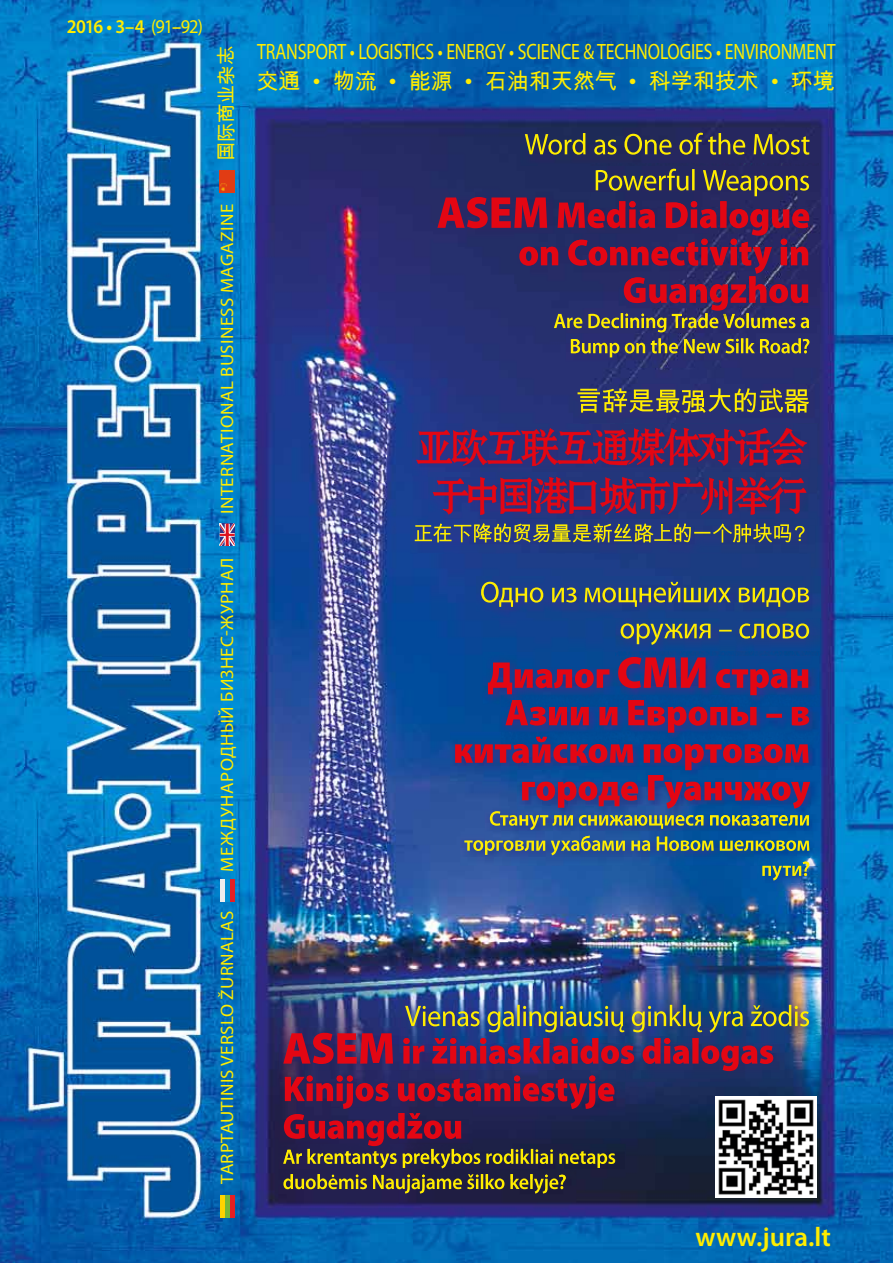
<style>
.page{position:relative;width:893px;height:1263px;background:#fff}
.page>*{position:absolute;margin:0;border:0;box-sizing:border-box;transform-origin:0 0}
.t1{font:600 27px "Myriad Pro";color:#ffed00}
.t2{font:22.35px "Myriad Pro";letter-spacing:-.005em;color:#ffed00;scale:.8 1}
.t3{font:22.05px "Arial Unicode MS";color:#ffed00}
.t4{font:600 19.5px "Myriad Pro";color:#ffed00;scale:.94 1}
.t5{font:19.5px "Arial Unicode MS";letter-spacing:-.03em;color:#ffed00}
.t6{font:18px "Myriad Pro";letter-spacing:.015em;color:#ffed00;scale:1.05 1}
.s1{font-weight:400}
</style>
<div class="page">
<img style="left:0;top:0;width:893px;height:1263px">
<div style="left:220px;top:880px;width:5px;height:22px;background:#ededed"></div>
<div style="left:225px;top:880px;width:5px;height:22px;background:#0090d3"></div>
<div style="left:230px;top:880px;width:5px;height:22px;background:#e51f22"></div>
<svg style="left:220px;top:524px;width:15px;height:22px"></svg>
<div style="left:220px;top:1195px;width:5px;height:22px;background:#ffd300"></div>
<div style="left:225px;top:1195px;width:5px;height:22px;background:#76b837"></div>
<div style="left:230px;top:1195px;width:5px;height:22px;background:#e51f22"></div>
<img style="left:220px;top:170px;width:15px;height:23px">
<img style="left:715px;top:1097px;width:101px;height:101px">
<img style="left:757px;top:866px;width:63px;height:25px">
<svg style="left:762px;top:866px;width:47px;height:14px"></svg>
<img style="left:460px;top:841px;width:360px;height:25px">
<img style="left:762px;top:861px;width:47px;height:5px">
<img style="left:810px;top:831px;width:10px;height:10px">
<img style="left:810px;top:770px;width:11px;height:49px">
<img style="left:810px;top:806px;width:10px;height:13px">
<img style="left:450px;top:732px;width:369px;height:49px">
<img style="left:810px;top:770px;width:9px;height:11px">
<img style="left:810px;top:732px;width:9px;height:12px">
<img style="left:483px;top:652px;width:336px;height:43px">
<img style="left:810px;top:695px;width:9px;height:12px">
<svg style="left:455px;top:657px;width:355px;height:198px;background:#4c4271"></svg>
<img style="left:616px;top:618px;width:204px;height:37px">
<img style="left:616px;top:652px;width:203px;height:3px">
<svg style="left:621px;top:623px;width:188px;height:22px;background:#536967"></svg>
<img style="left:476px;top:577px;width:344px;height:41px">
<svg style="left:481px;top:582px;width:328px;height:25px;background:#546566"></svg>
<img style="left:410px;top:519px;width:405px;height:34px">
<svg style="left:415px;top:523px;width:390px;height:19px;background:#6b7356"></svg>
<img style="left:428px;top:477px;width:389px;height:49px">
<img style="left:428px;top:519px;width:387px;height:7px">
<img style="left:428px;top:523px;width:361px;height:3px">
<svg style="left:433px;top:477px;width:373px;height:38px;background:#682357"></svg>
<img style="left:412px;top:423px;width:405px;height:54px">
<svg style="left:416px;top:428px;width:391px;height:38px;background:#712050"></svg>
<div style="left:573px;top:384px;width:246px;height:39px;background:#283074"></div>
<img style="left:573px;top:423px;width:244px;height:1px">
<svg style="left:577px;top:388px;width:232px;height:25px;background:#767349"></svg>
<svg style="left:571px;top:343px;width:238px;height:14px;background:#726e49"></svg>
<img style="left:550px;top:322px;width:270px;height:21px">
<img style="left:566px;top:333px;width:254px;height:10px">
<img style="left:571px;top:338px;width:238px;height:5px">
<img style="left:809px;top:271px;width:11px;height:51px">
<img style="left:809px;top:271px;width:10px;height:13px">
<img style="left:433px;top:192px;width:387px;height:55px">
<img style="left:591px;top:166px;width:229px;height:41px">
<svg style="left:437px;top:169px;width:372px;height:163px;background:#532d51"></svg>
<div style="left:520px;top:128px;width:300px;height:38px;background:#23285f"></div>
<svg style="left:525px;top:133px;width:284px;height:22px;background:#5c5c43"></svg>
<img style="left:278px;top:1169px;width:298px;height:35px">
<svg style="left:283px;top:1179px;width:283px;height:14px;background:#70682c"></svg>
<img style="left:279px;top:1169px;width:297px;height:10px">
<img style="left:286px;top:1174px;width:280px;height:5px">
<img style="left:401px;top:1000px;width:419px;height:43px">
<img style="left:283px;top:1005px;width:526px;height:163px">
<p class="t4" style="left:67px;top:14px;width:146px">2016 • 3–4 <span class="s1">(91</span>–<span class="s1">92)</span></p>
<p class="t5" style="left:212px;top:161px;width:116px;rotate:-90deg">国际商业杂志</p>
<p class="t6" style="left:216px;top:514px;width:297px;rotate:-90deg">INTERNATIONAL BUSINESS MAGAZINE</p>
<p class="t6" style="left:216px;top:871px;width:301px;rotate:-90deg">МЕЖДУНАРОДНЫЙ БИЗНЕС-ЖУРНАЛ</p>
<p class="t6" style="left:216px;top:1183px;width:261px;rotate:-90deg">TARPTAUTINIS VERSLO ŽURNALAS</p>
<p class="t2" style="left:257px;top:38px;width:725px">TRANSPORT • LOGISTICS • ENERGY • SCIENCE &amp; TECHNOLOGIES • ENVIRONMENT</p>
<p class="t3" style="left:257px;top:66px;width:580px">交通 • 物流 • 能源 • 石油和天然气 • 科学和技术 • 环境</p>
<h1 class="t1" style="left:696px;top:1220px;width:137px">www.jura.lt</h1>
</div>
